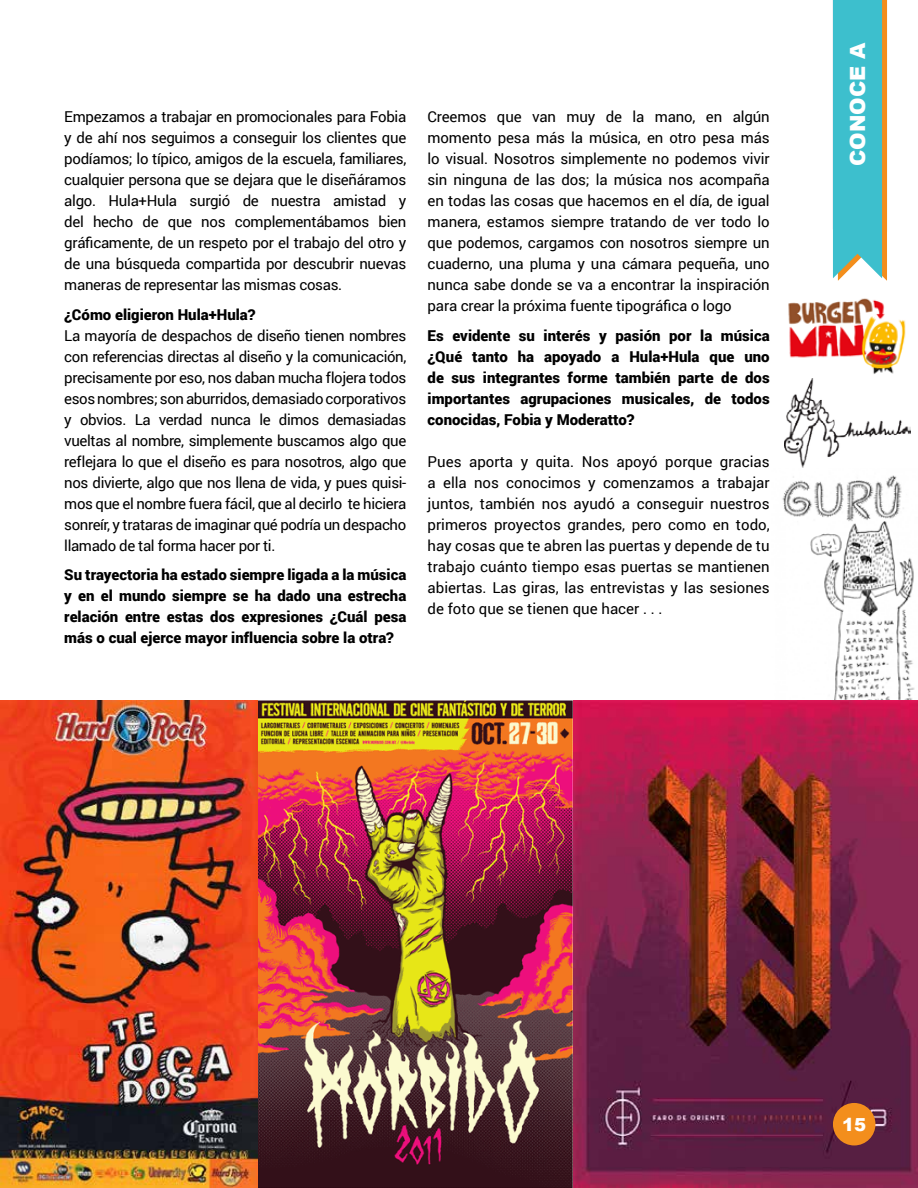
<style>
.page{position:relative;width:918px;height:1188px;background:#fff}
.page>*{position:absolute;margin:0;border:0;box-sizing:border-box;transform-origin:0 0}
.t1{font:900 27px "Roboto";color:#fff}
.t2{font:900 21px "Arial";color:#fff}
.t3{font:900 18px "Roboto";color:#fff}
.t4{font:900 18px "Arial";color:#fff}
.t5{font:15px/21px "Roboto";letter-spacing:-.02em;color:#000;text-align:justify}
.t6{font:900 15px/21px "Roboto";color:#000;text-align:justify}
.s1{font-weight:500;color:#fff}
</style>
<div class="page">
<img style="left:788px;top:298px;width:118px;height:81px">
<img style="left:772px;top:475px;width:146px;height:226px">
<img style="left:244px;top:700px;width:337px;height:488px">
<img style="left:0;top:701px;width:258px;height:487px">
<img style="left:573px;top:701px;width:345px;height:487px">
<img style="left:784px;top:379px;width:126px;height:88px">
<svg style="left:833px;top:0;width:54px;height:281px;background:#50bec3"></svg>
<div style="left:833px;top:1103px;width:42px;height:42px;background:#f38e1c;border-radius:50%"></div>
<p class="t5" style="left:64px;top:106px;width:344px">Empezamos a trabajar en promocionales para Fobia y de ahí nos seguimos a conseguir los clientes que podíamos; lo típico, amigos de la escuela, familiares, cualquier persona que se dejara que le diseñáramos algo. Hula+Hula surgió de nuestra amistad y del hecho de que nos complementábamos bien gráficamente, de un respeto por el trabajo del otro y de una búsqueda compartida por descubrir nuevas maneras de representar las mismas cosas.</p>
<p class="t6" style="left:64px;top:303px;width:193px">¿Cómo eligieron Hula+Hula?</p>
<p class="t5" style="left:64px;top:324px;width:344px">La mayoría de despachos de diseño tienen nombres con referencias directas al diseño y la comunicación, precisamente por eso, nos daban mucha flojera todos esos nombres; son aburridos, demasiado corporativos y obvios. La verdad nunca le dimos demasiadas vueltas al nombre, simplemente buscamos algo que reflejara lo que el diseño es para nosotros, algo que nos divierte, algo que nos llena de vida, y pues quisi&shy;mos que el nombre fuera fácil, que al decirlo te hiciera sonreír, y trataras de imaginar qué podría un despacho llamado de tal forma hacer por ti. <span class="s1">q</span></p>
<p class="t6" style="left:64px;top:564px;width:344px">Su trayectoria ha estado siempre ligada a la música y en el mundo siempre se ha dado una estrecha relación entre estas dos expresiones ¿Cuál pesa más o cual ejerce mayor influencia sobre la otra?</p>
<p class="t5" style="left:428px;top:106px;width:344px">Creemos que van muy de la mano, en algún momento pesa más la música, en otro pesa más lo visual. Nosotros simplemente no podemos vivir sin ninguna de las dos; la música nos acompaña en todas las cosas que hacemos en el día, de igual manera, estamos siempre tratando de ver todo lo que podemos, cargamos con nosotros siempre un cuaderno, una pluma y una cámara pequeña, uno nunca sabe donde se va a encontrar la inspiración para crear la próxima fuente tipográfica o logo</p>
<p class="t6" style="left:428px;top:324px;width:344px">Es evidente su interés y pasión por la música ¿Qué tanto ha apoyado a Hula+Hula que uno de sus integrantes forme también parte de dos importantes agrupaciones musicales, de todos conocidas, Fobia y Moderatto?</p>
<p class="t5" style="left:428px;top:450px;width:344px">Pues aporta y quita. Nos apoyó porque gracias a ella nos conocimos y comenzamos a trabajar juntos, también nos ayudó a conseguir nuestros primeros proyectos grandes, pero como en todo, hay cosas que te abren las puertas y depende de tu trabajo cuánto tiempo esas puertas se mantienen abiertas. Las giras, las entrevistas y las sesiones de foto que se tienen que hacer . . .<span class="s1">s</span></p>
<h2 class="t2" style="left:842px;top:166px;width:125px;rotate:-90deg">CONOCE A</h2>
<h1 class="t1" style="left:841px;top:181px;width:132px;rotate:-90deg">CONOCE A</h1>
<p class="t4" style="left:842px;top:1111px;width:26px">15</p>
<p class="t3" style="left:844px;top:1112px;width:22px">70</p>
</div>
